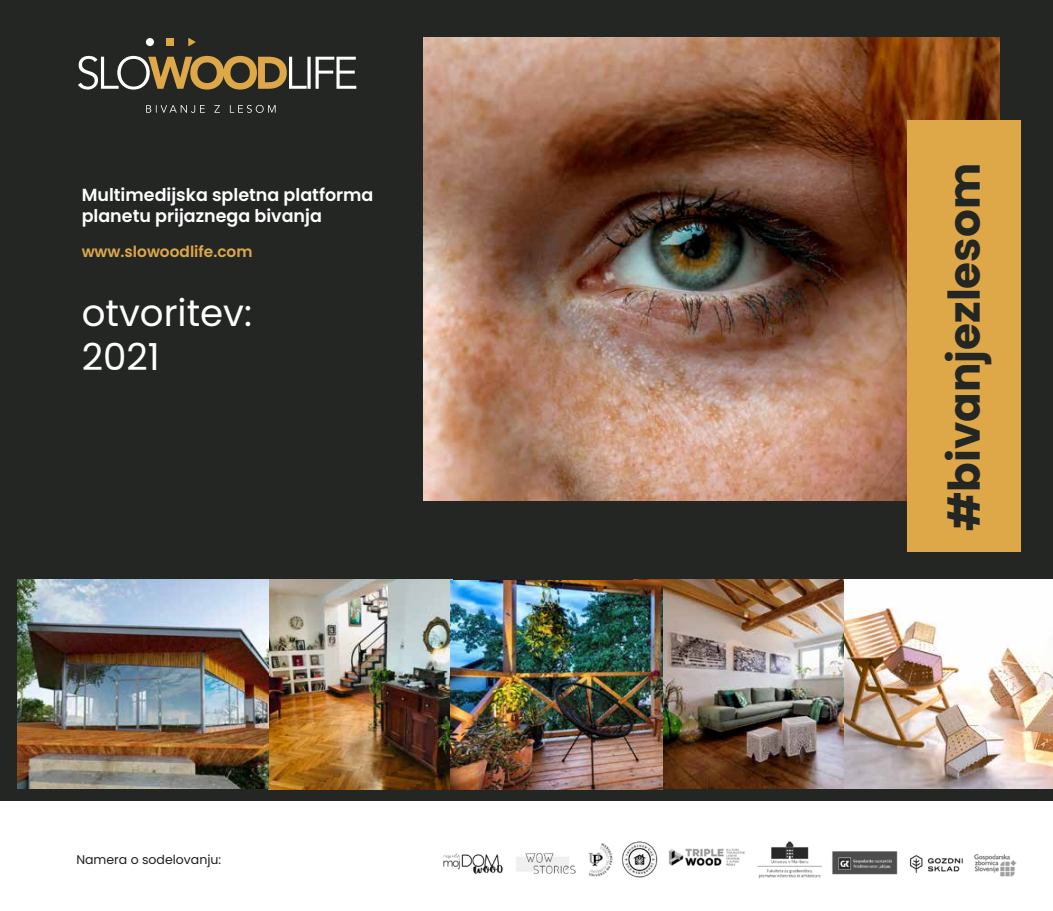
<style>
.page{position:relative;width:1053px;height:911px;background:#fff}
.page>*{position:absolute;margin:0;border:0;box-sizing:border-box;transform-origin:0 0}
.t1{font:700 43.62px "Poppins";color:#242624}
.t2{font:37.12px/44.6px "Poppins";color:#fff}
.t3{font:600 17.5px/21px "Poppins";color:#fff}
.t4{font:600 15.38px "Poppins";color:#dea848}
.t5{font:12.5px "Poppins";color:#1e1e1e}
</style>
<div class="page">
<div style="left:0;top:0;width:1052px;height:800px;background:#242624"></div>
<img style="left:423px;top:38px;width:576px;height:462px">
<div style="left:907px;top:120px;width:113px;height:432px;background:#dea848"></div>
<img style="left:443px;top:841px;width:574px;height:37px">
<img style="left:633px;top:579px;width:419px;height:210px">
<img style="left:268px;top:579px;width:185px;height:211px">
<img style="left:18px;top:579px;width:250px;height:209px">
<img style="left:451px;top:580px;width:211px;height:210px">
<div style="left:146px;top:38px;width:8px;height:8px;background:#fff;border-radius:50%"></div>
<svg style="left:78px;top:56px;width:278px;height:34px"></svg>
<svg style="left:146px;top:105px;width:129px;height:8px"></svg>
<div style="left:166px;top:39px;width:7px;height:7px;background:#dea848"></div>
<svg style="left:188px;top:38px;width:7px;height:8px"></svg>
<p class="t3" style="left:82px;top:184px;width:293px">Multimedijska spletna platforma planetu prijaznega bivanja</p>
<p class="t4" style="left:82px;top:242px;width:172px">www.slowoodlife.com</p>
<h2 class="t2" style="left:82px;top:291px;width:172px">otvoritev:<br>2021</h2>
<p class="t5" style="left:76px;top:852px;width:146px">Namera o sodelovanju:</p>
<h1 class="t1" style="left:939px;top:531px;width:369px;rotate:-90deg">#bivanjezlesom</h1>
</div>
